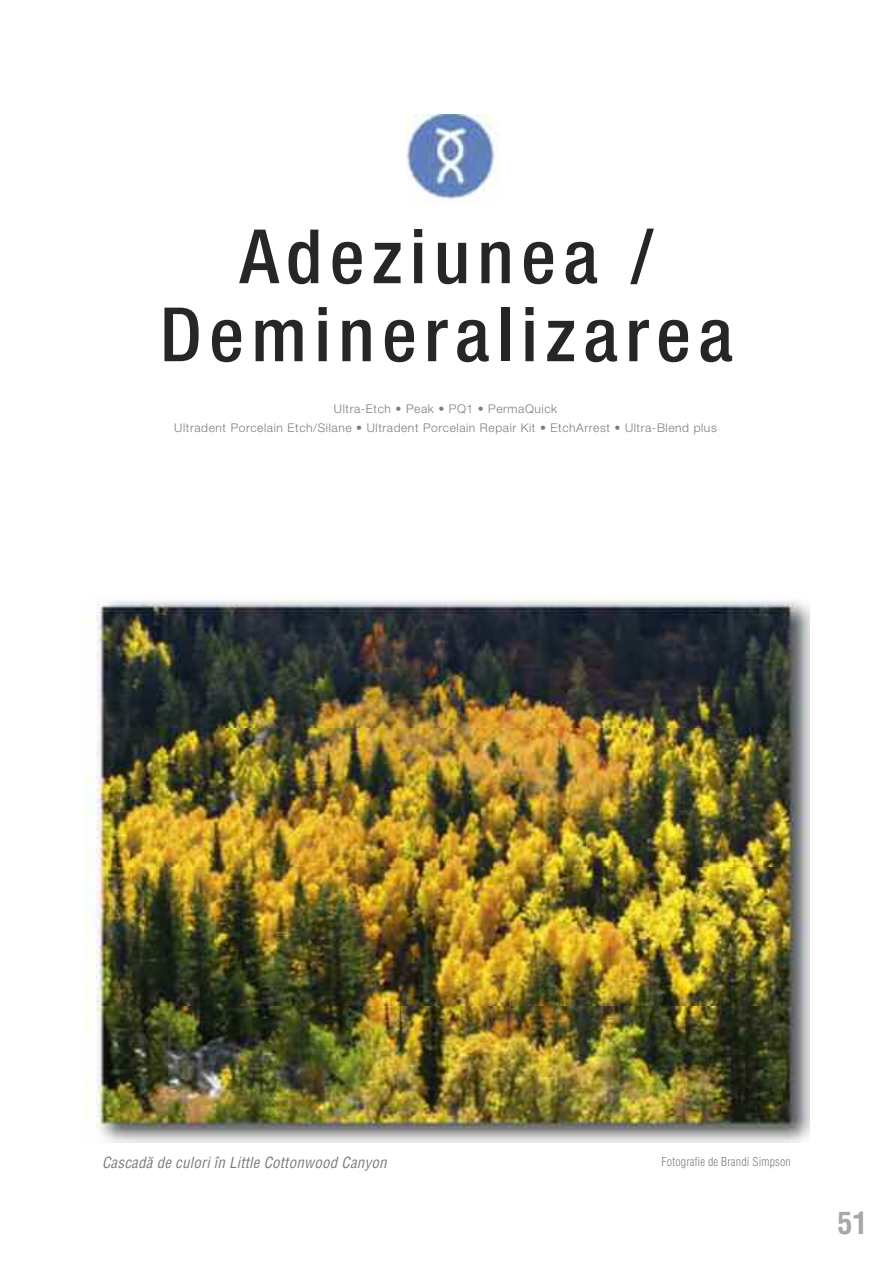
<style>
.page{position:relative;width:893px;height:1263px;background:#fff}
.page>*{position:absolute;margin:0;border:0;box-sizing:border-box;transform-origin:0 0}
.t1{font:500 condensed 75px/78px "Helvetica Neue LTCE";letter-spacing:.1em;color:#272627;text-align:center}
.t2{font:700 condensed 30px "Helvetica LTCE";color:#a9a8a9}
.t3{font:italic condensed 15px "Helvetica LTCE";letter-spacing:.015em;color:#7d7d7d}
.t4{font:300 12px/19.5px "Helvetica Neue CELT";letter-spacing:.05em;color:#7d7d7d;text-align:center}
.t5{font:300 condensed 12px "Helvetica LTCE";letter-spacing:.015em;color:#7d7d7d}
</style>
<div class="page">
<img style="left:406px;top:114px;width:93px;height:85px">
<img style="left:84px;top:600px;width:725px;height:542px">
<h1 class="t1" style="left:160px;top:224px;width:574px">Adeziunea /<br>Demineralizarea</h1>
<p class="t4" style="left:174px;top:400px;width:544px">Ultra-Etch • Peak • PQ1 • PermaQuick<br>Ultradent Porcelain Etch/Silane • Ultradent Porcelain Repair Kit • EtchArrest • Ultra-Blend plus</p>
<p class="t3" style="left:102px;top:1157px;width:286px">Cascadă de culori în Little Cottonwood Canyon</p>
<p class="t5" style="left:661px;top:1157px;width:131px">Fotografie de Brandi Simpson</p>
<h2 class="t2" style="left:837px;top:1211px;width:31px">51</h2>
</div>
